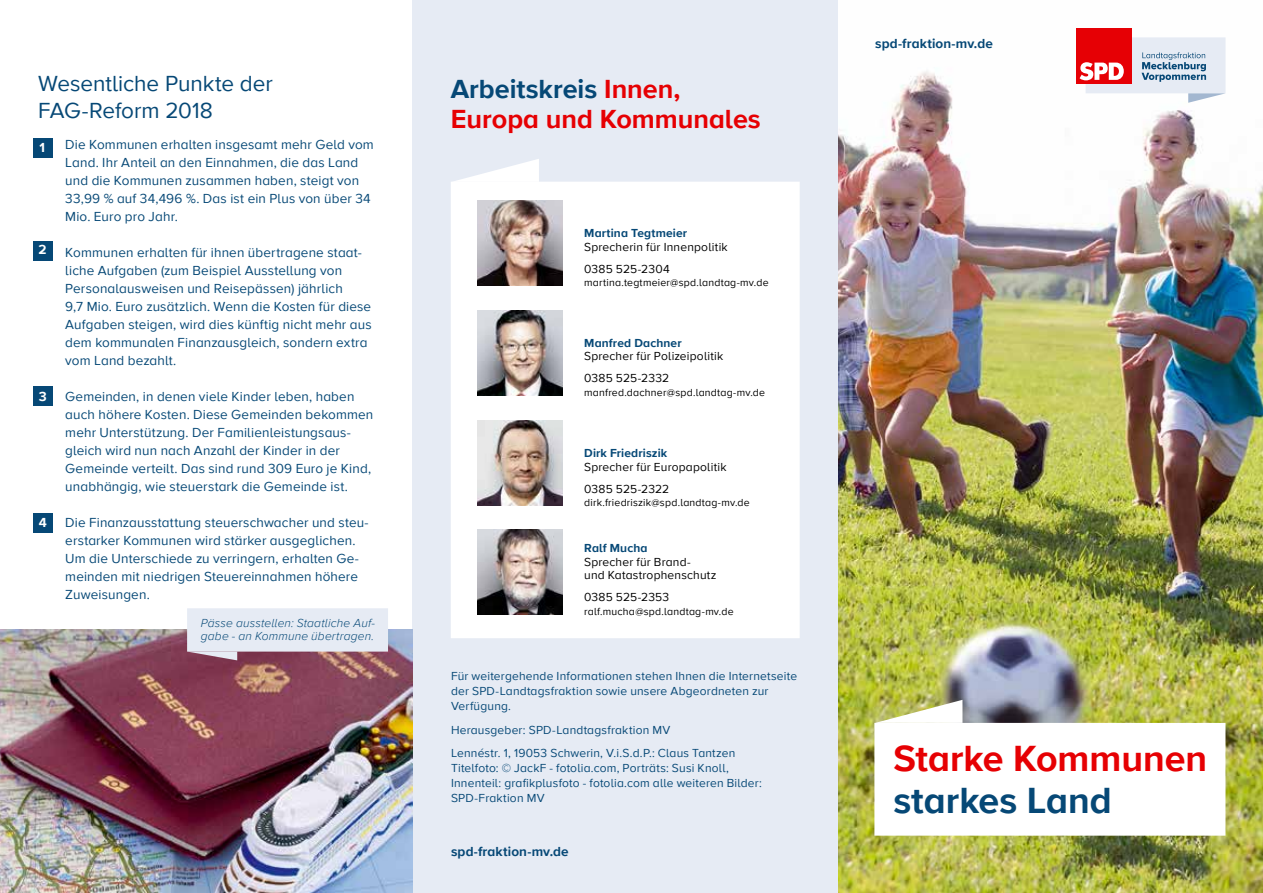
<style>
.page{position:relative;width:1263px;height:893px;background:#fff}
.page>*{position:absolute;margin:0;border:0;box-sizing:border-box;transform-origin:0 0}
.t1{font:700 37.5px "Proxima Nova A";color:#e60003}
.t2{font:700 37.5px "Proxima Nova A";color:#064876}
.t3{font:700 27px/30px "Proxima Nova A";color:#e60003}
.t4{font:22.5px/27px "Proxima Nova A";letter-spacing:-.005em;color:#064876}
.t5{font:13.5px/18px "Proxima Nova A";letter-spacing:.01em;color:#064876}
.t6{font:700 13.5px "Proxima Nova A";letter-spacing:.01em;color:#064876}
.t7{font:700 13.5px "Proxima Nova A";color:#fff}
.t8{font:12px/15px "Proxima Nova A";letter-spacing:.015em;color:#064876}
.t9{font:12px/22px "Proxima Nova A";letter-spacing:.015em;color:#000}
.t10{font:italic 300 12px/13.5px "Proxima Nova A";letter-spacing:.015em;color:#064876}
.t11{font:700 12px "Proxima Nova A";letter-spacing:.01em;color:#064876}
.t12{font:10.5px "Proxima Nova A";letter-spacing:.02em;color:#000}
.s1{color:#064876}
</style>
<div class="page">
<img style="left:838px;top:38px;width:425px;height:855px">
<div style="left:412px;top:0;width:426px;height:893px;background:#e6ebf4"></div>
<div style="left:1076px;top:28px;width:56px;height:56px;background:#e60005"></div>
<svg style="left:1079px;top:37px;width:146px;height:66px"></svg>
<div style="left:451px;top:182px;width:349px;height:456px;background:#fff"></div>
<svg style="left:452px;top:159px;width:87px;height:23px"></svg>
<img style="left:478px;top:311px;width:85px;height:85px">
<img style="left:478px;top:421px;width:85px;height:85px">
<img style="left:478px;top:529px;width:85px;height:85px">
<img style="left:478px;top:200px;width:85px;height:85px">
<img style="left:0;top:629px;width:412px;height:264px">
<svg style="left:187px;top:608px;width:201px;height:52px;background:#d9d4de"></svg>
<div style="left:33px;top:138px;width:19px;height:19px;background:#064876"></div>
<div style="left:33px;top:386px;width:19px;height:20px;background:#064876"></div>
<div style="left:33px;top:241px;width:19px;height:19px;background:#064876"></div>
<div style="left:33px;top:513px;width:19px;height:19px;background:#064876"></div>
<svg style="left:874px;top:700px;width:351px;height:136px"></svg>
<h3 class="t4" style="left:38px;top:69px;width:236px">Wesentliche Punkte der<br>FAG-Reform 2018</h3>
<p class="t5" style="left:65px;top:134px;width:310px;text-indent:-27px">• Die Kommunen erhalten insgesamt mehr Geld vom Land. Ihr Anteil an den Einnahmen, die das Land und die Kommunen zusammen haben, steigt von 33,99 % auf 34,496 %. Das ist ein Plus von über 34<br>Mio. Euro pro Jahr.</p>
<p class="t5" style="left:65px;top:242px;width:308px;text-indent:-27px">• Kommunen erhalten für ihnen übertragene staat&shy;liche Aufgaben (zum Beispiel Ausstellung von Personalausweisen und Reisepässen) jährlich<br>9,7 Mio. Euro zusätzlich. Wenn die Kosten für diese Aufgaben steigen, wird dies künftig nicht mehr aus dem kommunalen Finanzausgleich, sondern extra vom Land bezahlt.</p>
<p class="t5" style="left:65px;top:386px;width:310px;text-indent:-27px">• Gemeinden, in denen viele Kinder leben, haben auch höhere Kosten. Diese Gemeinden bekommen mehr Unterstützung. Der Familienleistungsaus&shy;gleich wird nun nach Anzahl der Kinder in der Gemeinde verteilt. Das sind rund 309 Euro je Kind, unabhängig, wie steuerstark die Gemeinde ist.</p>
<p class="t5" style="left:65px;top:512px;width:305px;text-indent:-27px">• Die Finanzausstattung steuerschwacher und steu&shy;erstarker Kommunen wird stärker ausgeglichen.<br>Um die Unterschiede zu verringern, erhalten Ge&shy;meinden mit niedrigen Steuereinnahmen höhere Zuweisungen.</p>
<p class="t10" style="left:201px;top:615px;width:176px">Pässe ausstellen: Staatliche Auf&shy;gabe - an Kommune übertragen.</p>
<p class="t7" style="left:39px;top:138px;width:7px">1</p>
<p class="t7" style="left:38px;top:240px;width:10px">2</p>
<p class="t7" style="left:39px;top:386px;width:9px">3</p>
<p class="t7" style="left:39px;top:513px;width:10px">4</p>
<h2 class="t3" style="left:451px;top:73px;width:312px"><span class="s1">Arbeitskreis</span> Innen,<br>Europa und Kommunales</h2>
<p class="t11" style="left:584px;top:224px;width:104px">Martina Tegtmeier</p>
<p class="t9" style="left:584px;top:235px;width:145px">Sprecherin für Innenpolitik<br>0385 525-2304</p>
<p class="t12" style="left:584px;top:275px;width:186px">martina.tegtmeier@spd.landtag-mv.de</p>
<p class="t11" style="left:584px;top:334px;width:99px">Manfred Dachner</p>
<p class="t9" style="left:584px;top:344px;width:141px">Sprecher für Polizeipolitik<br>0385 525-2332</p>
<p class="t12" style="left:584px;top:384px;width:182px">manfred.dachner@spd.landtag-mv.de</p>
<p class="t11" style="left:584px;top:444px;width:85px">Dirk Friedriszik</p>
<p class="t9" style="left:584px;top:455px;width:144px">Sprecher für Europapolitik<br>0385 525-2322</p>
<p class="t12" style="left:584px;top:495px;width:167px">dirk.friedriszik@spd.landtag-mv.de</p>
<p class="t11" style="left:584px;top:539px;width:65px">Ralf Mucha</p>
<p class="t9" style="left:584px;top:554px;width:134px;line-height:13.5px">Sprecher für Brand-<br>und Katastrophenschutz</p>
<p class="t9" style="left:584px;top:586px;width:87px">0385 525-2353</p>
<p class="t12" style="left:584px;top:603px;width:151px">ralf.mucha@spd.landtag-mv.de</p>
<p class="t8" style="left:451px;top:668px;width:348px">Für weitergehende Informationen stehen Ihnen die Internetseite der SPD-Landtagsfraktion sowie unsere Abgeordneten zur<br>Verfügung.</p>
<p class="t8" style="left:451px;top:717px;width:286px;line-height:23.5px">Herausgeber: SPD-Landtagsfraktion MV<br>Lennéstr. 1, 19053 Schwerin, V.i.S.d.P.: Claus Tantzen</p>
<p class="t8" style="left:451px;top:760px;width:312px">Titelfoto: © JackF - fotolia.com, Porträts: Susi Knoll,<br>Innenteil: grafikplusfoto - fotolia.com alle weiteren Bilder:<br>SPD-Fraktion MV</p>
<p class="t6" style="left:451px;top:841px;width:119px">spd-fraktion-mv.de</p>
<p class="t6" style="left:875px;top:34px;width:119px">spd-fraktion-mv.de</p>
<h1 class="t1" style="left:893px;top:730px;width:315px">Starke Kommunen</h1>
<h1 class="t2" style="left:893px;top:772px;width:220px">starkes Land</h1>
</div>
